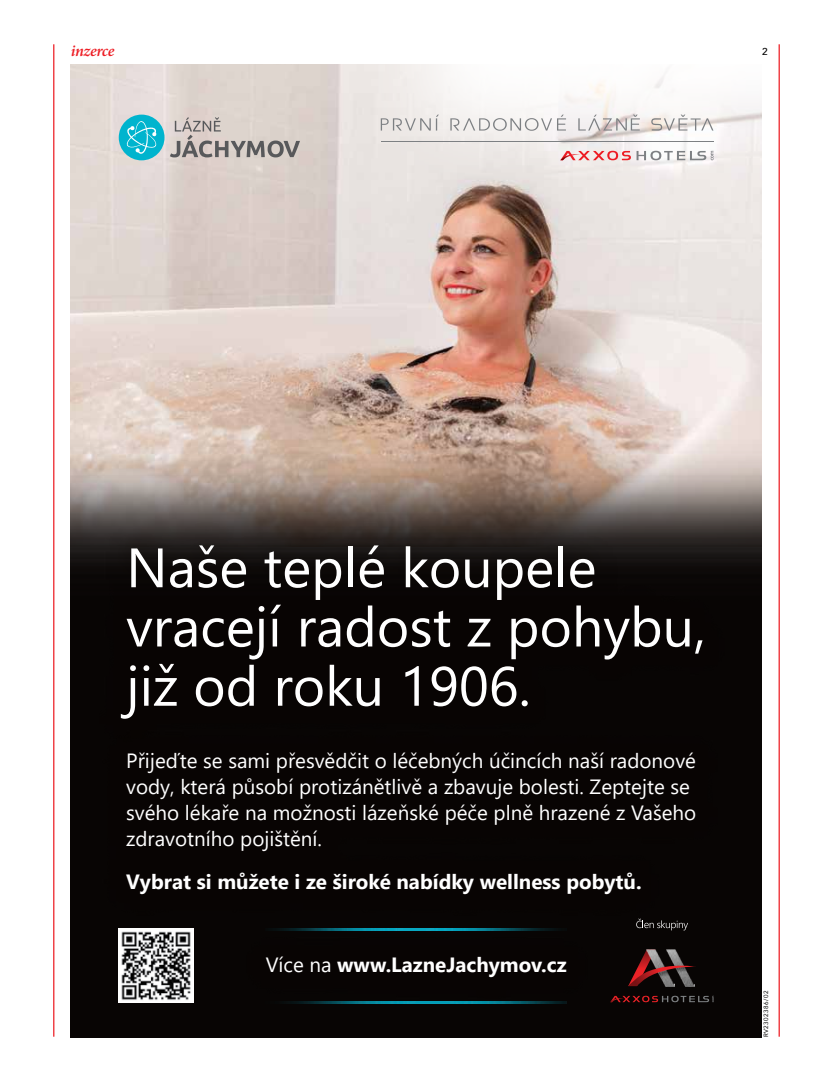
<style>
.page{position:relative;width:833px;height:1081px;background:#fff}
.page>*{position:absolute;margin:0;border:0;box-sizing:border-box;transform-origin:0 0}
.t1{font:55.38px/59.2px "Segoe UI";color:#fff}
.t2{font:20.62px/25.8px "Segoe UI";color:#fff}
.t3{font:700 20.62px "Segoe UI";color:#fff}
.t4{font:italic 600 16.25px "Minion Pro";letter-spacing:-.025em;color:#ed1d24}
.t5{font:500 10px "Avenir";color:#000}
.t6{font:6.25px "Avenir";letter-spacing:.075em;color:#000}
.s1{font-weight:400}
</style>
<div class="page">
<hr style="left:53px;top:44px;width:1px;height:992px;background:#ed1d24">
<hr style="left:778px;top:44px;width:2px;height:992px;background:#ed1d24">
<img style="left:71px;top:64px;width:691px;height:973px">
<img style="left:119px;top:998px;width:74px;height:5px">
<hr style="left:381px;top:141px;width:332px;height:1px;background:#7d8083">
<svg style="left:560px;top:151px;width:153px;height:9px"></svg>
<svg style="left:381px;top:115px;width:58px;height:16px"></svg>
<svg style="left:450px;top:115px;width:116px;height:16px"></svg>
<svg style="left:651px;top:115px;width:62px;height:16px"></svg>
<svg style="left:578px;top:115px;width:62px;height:16px"></svg>
<img style="left:99px;top:522px;width:625px;height:220px">
<div style="left:103px;top:730px;width:614px;height:268px;background:#080403"></div>
<svg style="left:170px;top:117px;width:130px;height:40px"></svg>
<div style="left:119px;top:115px;width:45px;height:45px;background:#00b4ce;border-radius:50%"></div>
<svg style="left:126px;top:119px;width:31px;height:35px"></svg>
<svg style="left:636px;top:918px;width:52px;height:12px"></svg>
<svg style="left:628px;top:949px;width:68px;height:37px"></svg>
<svg style="left:610px;top:996px;width:104px;height:6px"></svg>
<img style="left:266px;top:928px;width:300px;height:2px">
<img style="left:266px;top:1002px;width:300px;height:2px">
<p class="t4" style="left:71px;top:40px;width:45px">inzerce</p>
<p class="t5" style="left:762px;top:43px;width:7px">2</p>
<h1 class="t1" style="left:126px;top:533px;width:581px">Naše teplé koupele vracejí radost z pohybu, již od roku 1906.</h1>
<p class="t2" style="left:126px;top:746px;width:571px">Přĳeďte se sami přesvědčit o léčebných účincích naší radonové vody, která působí protizánětlivě a zbavuje bolesti. Zeptejte se svého lékaře na možnosti lázeňské péče plně hrazené z Vašeho zdravotního pojištění.</p>
<p class="t3" style="left:126px;top:862px;width:517px">Vybrat si můžete i ze široké nabídky wellness pobytů.</p>
<p class="t3" style="left:266px;top:945px;width:302px"><span class="s1">Více na</span> www.LazneJachymov.cz</p>
<p class="t6" style="left:761px;top:1037px;width:48px;rotate:-90deg">RV2302386/02</p>
</div>
